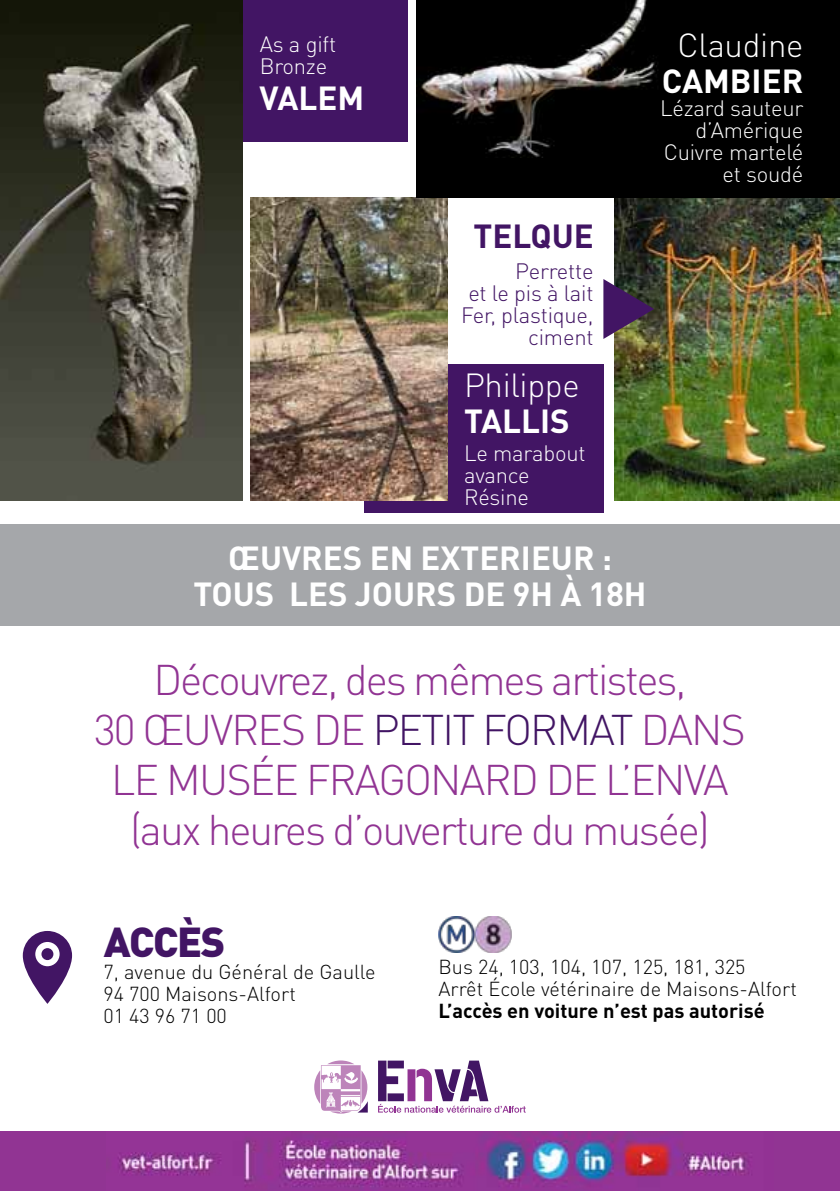
<style>
.page{position:relative;width:840px;height:1191px;background:#fff}
.page>*{position:absolute;margin:0;border:0;box-sizing:border-box;transform-origin:0 0}
.t1{font:300 42.4px/50px "DINOT";letter-spacing:-.05em;color:#913493}
.t2{font:900 41.4px "DINOT";letter-spacing:-.03em;color:#421564}
.t3{font:700 33px/36px "DINOT";color:#fff;text-align:center}
.t4{font:300 33px "DINOT";letter-spacing:-.01em;color:#fff}
.t5{font:700 33px "DINOT";color:#421564}
.t6{font:300 22px/22px "DINOT";letter-spacing:-.01em;color:#fff}
.t7{font:300 22px/22px "DINOT";letter-spacing:-.01em;color:#421564;text-align:right}
.t8{font:300 20px/22px "DINOT";color:#000}
.t9{font:700 20px "DINOT";color:#000}
.s1{color:#421564}
</style>
<div class="page">
<div style="left:364px;top:365px;width:239px;height:148px;background:#421564"></div>
<img style="left:614px;top:198px;width:225px;height:302px">
<svg style="left:378px;top:1060px;width:147px;height:52px"></svg>
<svg style="left:314px;top:1060px;width:53px;height:53px"></svg>
<img style="left:438px;top:917px;width:73px;height:35px">
<div style="left:0;top:1131px;width:839px;height:60px;background:#913493"></div>
<img style="left:119px;top:1132px;width:630px;height:55px">
<svg style="left:23px;top:931px;width:49px;height:72px"></svg>
<div style="left:41px;top:948px;width:12px;height:12px;background:#421564;border-radius:50%"></div>
<div style="left:122px;top:0;width:285px;height:142px;background:#421564"></div>
<img style="left:0;top:0;width:243px;height:500px">
<img style="left:250px;top:198px;width:197px;height:302px">
<div style="left:416px;top:0;width:423px;height:198px;background:#000"></div>
<img style="left:416px;top:0;width:242px;height:158px">
<svg style="left:603px;top:279px;width:50px;height:60px;background:#4b3751"></svg>
<div style="left:0;top:524px;width:839px;height:102px;background:#a5a7aa"></div>
<p class="t6" style="left:260px;top:32px;width:78px">As a gift<br>Bronze</p>
<h3 class="t3" style="left:259px;top:79px;width:106px">VALEM</h3>
<h3 class="t5" style="left:473px;top:214px;width:99px">TELQUE</h3>
<p class="t7" style="left:461px;top:260px;width:134px">Perrette<br>et le pis à lait<br>Fer, plastique, ciment</p>
<h3 class="t4" style="left:464px;top:363px;width:117px">Philippe</h3>
<h3 class="t3" style="left:464px;top:402px;width:90px">TALLIS</h3>
<p class="t6" style="left:464px;top:441px;width:123px">Le marabout avance<br>Résine</p>
<h3 class="t3" style="left:193px;top:538px;width:449px">ŒUVRES EN EXTERIEUR :<br>TOUS LES JOURS DE 9H À 18H</h3>
<h3 class="t4" style="left:677px;top:23px;width:127px">Claudine</h3>
<h3 class="t3" style="left:661px;top:62px;width:143px">CAMBIER</h3>
<p class="t6" style="left:659px;top:96px;width:145px;text-align:right">Lézard sauteur d’Amérique<br>Cuivre martelé et soudé</p>
<h1 class="t1" style="left:94px;top:652px;width:593px;text-indent:59px">Découvrez, des mêmes artistes,<br>30 œuvres de <span class="s1">petit format</span></h1>
<h1 class="t1" style="left:640px;top:702px;width:26px">dans</h1>
<h1 class="t1" style="left:111px;top:752px;width:271px">le m usée Fragona</h1>
<h1 class="t1" style="left:130px;top:752px;width:600px;text-indent:353px">rd de l’EnvA (aux heures d’ouverture du musée)</h1>
<h2 class="t2" style="left:104px;top:914px;width:123px">ACCès</h2>
<p class="t8" style="left:103px;top:960px;width:273px">7, avenue du Général de Gaulle<br>94 700 Maisons-Alfort<br>01 43 96 71 00</p>
<p class="t8" style="left:438px;top:955px;width:359px">Bus 24, 103, 104, 107, 125, 181, 325<br>Arrêt École vétérinaire de Maisons-Alfort</p>
<p class="t9" style="left:438px;top:997px;width:327px">L’ACCÈS EN VOITURE N’EST PAS AUTORISÉ</p>
</div>
